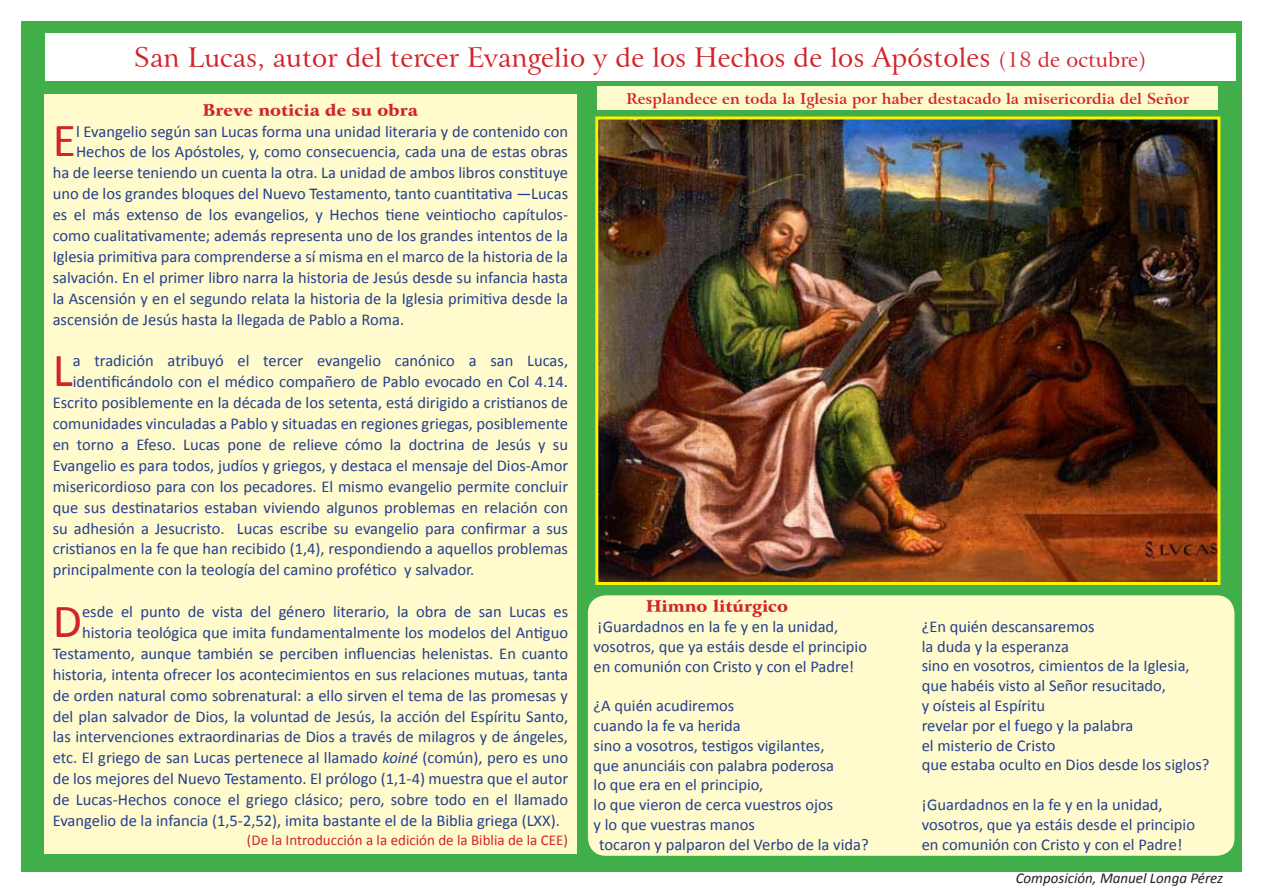
<style>
.page{position:relative;width:1263px;height:893px;background:#fff}
.page>*{position:absolute;margin:0;border:0;box-sizing:border-box;transform-origin:0 0}
.t1{font:47.7px "Calibri";color:#d1232a}
.t2{font:27px "Arrus BT";color:#d1232a}
.t3{font:16.5px "Calibri";color:#253f8e}
.t4{font:900 16.5px "Arrus BT";color:#d1232a}
.t5{font:700 15px "Arrus BT";color:#d1232a}
.t6{font:15px "Calibri";color:#d1232a}
.t7{font:italic 15px "Calibri";color:#231f20}
.s1{font-size:21px}
.s2{font-style:italic}
</style>
<div class="page">
<div style="left:21px;top:21px;width:1221px;height:851px;background:#40ae49"></div>
<div style="left:45px;top:33px;width:1190px;height:48px;background:#fff"></div>
<div style="left:44px;top:95px;width:533px;height:759px;background:#fffbcc"></div>
<img style="left:599px;top:120px;width:617px;height:461px">
<div style="left:595px;top:116px;width:625px;height:469px;border:3px solid #fff101"></div>
<div style="left:588px;top:595px;width:646px;height:261px;background:#fffbcc;border-radius:18px"></div>
<div style="left:597px;top:87px;width:621px;height:23px;background:#fffbcc"></div>
<p class="t2" style="left:134px;top:41px;width:1014px">San Lucas, autor del tercer Evangelio y de los Hechos de los Apóstoles <span class="s1">(18 de octubre)</span></p>
<p class="t4" style="left:203px;top:99px;width:217px">Breve noticia de su obra</p>
<p class="t5" style="left:626px;top:89px;width:564px">Resplandece en toda la Iglesia por haber destacado la misericordia del Señor</p>
<p class="t1" style="left:53px;top:110px;width:25px">E</p>
<p class="t3" style="left:76px;top:121px;width:494px">l Evangelio según san Lucas forma una unidad literaria y de contenido con</p>
<p class="t3" style="left:76px;top:142px;width:494px">Hechos de los Apóstoles, y, como consecuencia, cada una de estas obras</p>
<p class="t3" style="left:53px;top:162px;width:517px">ha de leerse teniendo un cuenta la otra. La unidad de ambos libros constituye</p>
<p class="t3" style="left:53px;top:183px;width:517px">uno de los grandes bloques del Nuevo Testamento, tanto cuantitativa —Lucas</p>
<p class="t3" style="left:53px;top:204px;width:517px">es el más extenso de los evangelios, y Hechos tiene veintiocho capítulos-</p>
<p class="t3" style="left:53px;top:225px;width:517px">como cualitativamente; además representa uno de los grandes intentos de la</p>
<p class="t3" style="left:53px;top:246px;width:517px">Iglesia primitiva para comprenderse a sí misma en el marco de la historia de la</p>
<p class="t3" style="left:53px;top:267px;width:517px">salvación. En el primer libro narra la historia de Jesús desde su infancia hasta</p>
<p class="t3" style="left:53px;top:288px;width:517px">la Ascensión y en el segundo relata la historia de la Iglesia primitiva desde la</p>
<p class="t3" style="left:53px;top:309px;width:353px">ascensión de Jesús hasta la llegada de Pablo a Roma.</p>
<p class="t1" style="left:53px;top:340px;width:22px">L</p>
<p class="t3" style="left:73px;top:350px;width:497px">a tradición atribuyó el tercer evangelio canónico a san Lucas,</p>
<p class="t3" style="left:73px;top:371px;width:497px">identificándolo con el médico compañero de Pablo evocado en Col 4.14.</p>
<p class="t3" style="left:53px;top:392px;width:517px">Escrito posiblemente en la década de los setenta, está dirigido a cristianos de</p>
<p class="t3" style="left:53px;top:413px;width:517px">comunidades vinculadas a Pablo y situadas en regiones griegas, posiblemente</p>
<p class="t3" style="left:53px;top:434px;width:517px">en torno a Efeso. Lucas pone de relieve cómo la doctrina de Jesús y su</p>
<p class="t3" style="left:53px;top:455px;width:517px">Evangelio es para todos, judíos y griegos, y destaca el mensaje del Dios-Amor</p>
<p class="t3" style="left:53px;top:476px;width:517px">misericordioso para con los pecadores. El mismo evangelio permite concluir</p>
<p class="t3" style="left:53px;top:497px;width:517px">que sus destinatarios estaban viviendo algunos problemas en relación con</p>
<p class="t3" style="left:53px;top:518px;width:517px">su adhesión a Jesucristo. Lucas escribe su evangelio para confirmar a sus</p>
<p class="t3" style="left:53px;top:538px;width:517px">cristianos en la fe que han recibido (1,4), respondiendo a aquellos problemas</p>
<p class="t3" style="left:53px;top:559px;width:423px">principalmente con la teología del camino profético y salvador.</p>
<p class="t1" style="left:53px;top:591px;width:31px">D</p>
<p class="t3" style="left:82px;top:601px;width:488px">esde el punto de vista del género literario, la obra de san Lucas es</p>
<p class="t3" style="left:82px;top:622px;width:487px">historia teológica que imita fundamentalmente los modelos del Antiguo</p>
<p class="t3" style="left:53px;top:643px;width:517px">Testamento, aunque también se perciben influencias helenistas. En cuanto</p>
<p class="t3" style="left:53px;top:664px;width:517px">historia, intenta ofrecer los acontecimientos en sus relaciones mutuas, tanta</p>
<p class="t3" style="left:53px;top:685px;width:517px">de orden natural como sobrenatural: a ello sirven el tema de las promesas y</p>
<p class="t3" style="left:53px;top:706px;width:517px">del plan salvador de Dios, la voluntad de Jesús, la acción del Espíritu Santo,</p>
<p class="t3" style="left:53px;top:727px;width:517px">las intervenciones extraordinarias de Dios a través de milagros y de ángeles,</p>
<p class="t3" style="left:53px;top:747px;width:517px">etc. El griego de san Lucas pertenece al llamado <span class="s2">koiné</span> (común), pero es uno</p>
<p class="t3" style="left:53px;top:768px;width:517px">de los mejores del Nuevo Testamento. El prólogo (1,1-4) muestra que el autor</p>
<p class="t3" style="left:53px;top:789px;width:517px">de Lucas-Hechos conoce el griego clásico; pero, sobre todo en el llamado</p>
<p class="t3" style="left:53px;top:810px;width:509px">Evangelio de la infancia (1,5-2,52), imita bastante el de la Biblia griega (LXX).</p>
<p class="t6" style="left:247px;top:831px;width:323px">(De la Introducción a la edición de la Biblia de la CEE)</p>
<p class="t4" style="left:646px;top:596px;width:143px">Himno litúrgico</p>
<p class="t3" style="left:597px;top:616px;width:242px">¡Guardadnos en la fe y en la unidad,</p>
<p class="t3" style="left:594px;top:636px;width:275px">vosotros, que ya estáis desde el principio</p>
<p class="t3" style="left:594px;top:656px;width:262px">en comunión con Cristo y con el Padre!</p>
<p class="t3" style="left:594px;top:695px;width:142px">¿A quién acudiremos</p>
<p class="t3" style="left:594px;top:715px;width:149px">cuando la fe va herida</p>
<p class="t3" style="left:594px;top:735px;width:232px">sino a vosotros, testigos vigilantes,</p>
<p class="t3" style="left:594px;top:755px;width:242px">que anunciáis con palabra poderosa</p>
<p class="t3" style="left:594px;top:774px;width:171px">lo que era en el principio,</p>
<p class="t3" style="left:594px;top:794px;width:241px">lo que vieron de cerca vuestros ojos</p>
<p class="t3" style="left:594px;top:814px;width:163px">y lo que vuestras manos</p>
<p class="t3" style="left:599px;top:834px;width:271px">tocaron y palparon del Verbo de la vida?</p>
<p class="t3" style="left:922px;top:616px;width:175px">¿En quién descansaremos</p>
<p class="t3" style="left:922px;top:636px;width:149px">la duda y la esperanza</p>
<p class="t3" style="left:922px;top:655px;width:270px">sino en vosotros, cimientos de la Iglesia,</p>
<p class="t3" style="left:922px;top:675px;width:246px">que habéis visto al Señor resucitado,</p>
<p class="t3" style="left:922px;top:695px;width:125px">y oísteis al Espíritu</p>
<p class="t3" style="left:922px;top:715px;width:213px">revelar por el fuego y la palabra</p>
<p class="t3" style="left:922px;top:735px;width:135px">el misterio de Cristo</p>
<p class="t3" style="left:922px;top:754px;width:289px">que estaba oculto en Dios desde los siglos?</p>
<p class="t3" style="left:922px;top:794px;width:242px">¡Guardadnos en la fe y en la unidad,</p>
<p class="t3" style="left:922px;top:814px;width:275px">vosotros, que ya estáis desde el principio</p>
<p class="t3" style="left:922px;top:834px;width:262px">en comunión con Cristo y con el Padre!</p>
<p class="t7" style="left:1016px;top:868px;width:209px">Composición, Manuel Longa Pérez</p>
</div>
